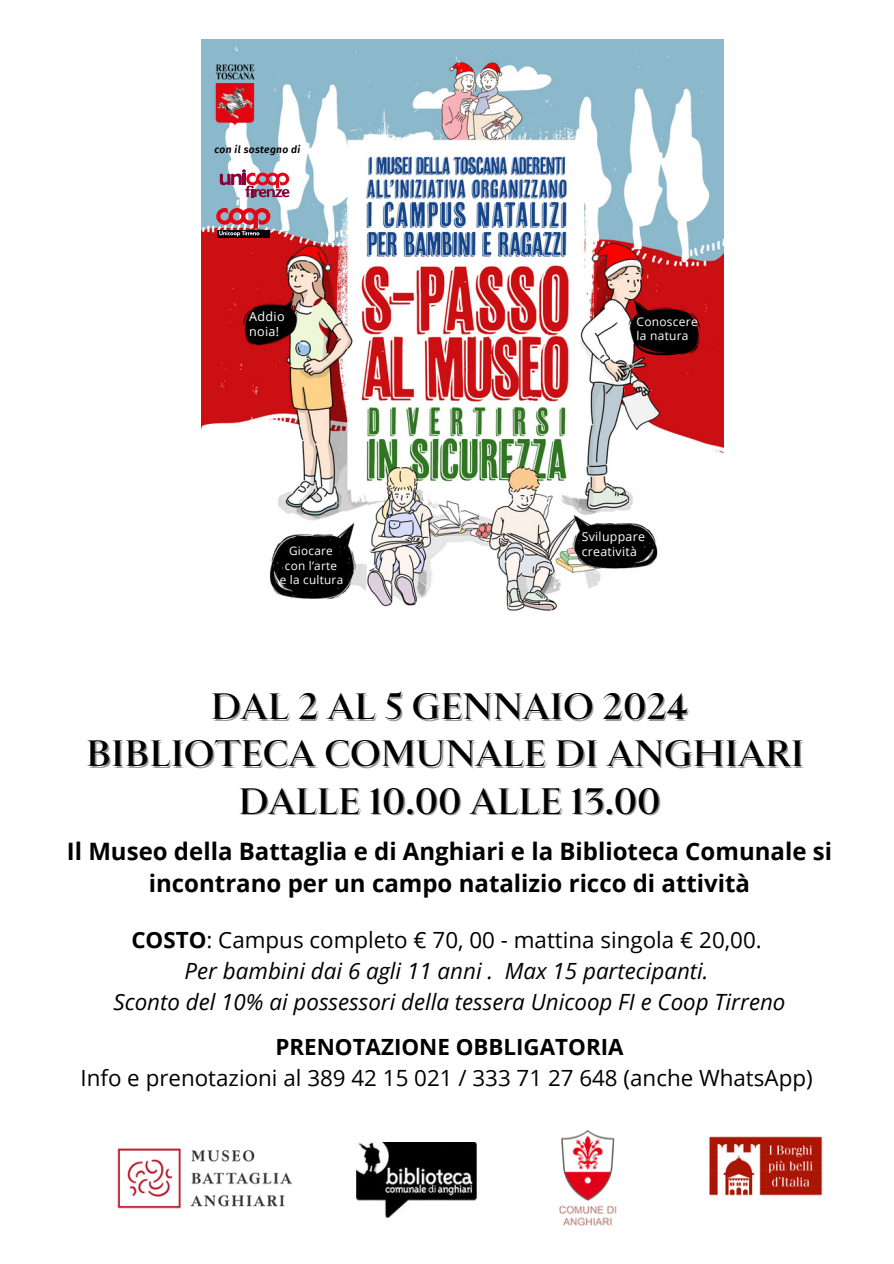
<style>
.page{position:relative;width:894px;height:1264px;background:#fff}
.page>*{position:absolute;margin:0;border:0;box-sizing:border-box;transform-origin:0 0}
.t1{font:500 34.2px "Sainte Colombe";color:#000}
.t2{font:700 24px/32.7px "Open Sans";color:#000;text-align:center}
.t3{font:22.35px "Open Sans";color:#000}
.t4{font:italic 22.35px "Open Sans";color:#000}
.t5{font:700 22.35px "Open Sans";color:#000}
.t6{font:12.6px/14.7px "Open Sans";letter-spacing:.03em;color:#fff}
.t7{font:12.3px/14.9px "Open Sans";letter-spacing:.025em;color:#fff}
.t8{font:12px/14px "Open Sans";letter-spacing:.02em;color:#fff}
.t9{font:11.7px/14.1px "Open Sans";letter-spacing:.02em;color:#fff;text-align:center}
.t10{font:italic 600 10.2px "Fira Sans";letter-spacing:.03em;color:#000}
.s1{font-weight:700}
</style>
<div class="page">
<img style="left:201px;top:39px;width:522px;height:572px">
<img style="left:214px;top:63px;width:41px;height:65px">
<div style="left:217px;top:230px;width:52px;height:7px;background:#000"></div>
<svg style="left:216px;top:208px;width:54px;height:28px;background:#a65862"></svg>
<svg style="left:220px;top:169px;width:69px;height:28px"></svg>
<img style="left:117px;top:1148px;width:175px;height:61px">
<img style="left:356px;top:1142px;width:120px;height:75px">
<img style="left:559px;top:1130px;width:58px;height:96px">
<img style="left:709px;top:1136px;width:114px;height:60px">
<p class="t10" style="left:214px;top:143px;width:87px">con il sostegno di</p>
<p class="t6" style="left:249px;top:309px;width:37px">Addio noia!</p>
<p class="t8" style="left:636px;top:314px;width:63px">Conoscere la natura</p>
<p class="t9" style="left:279px;top:544px;width:65px">Giocare con l’arte<br>e la cultura</p>
<p class="t7" style="left:581px;top:528px;width:65px">Sviluppare creatività</p>
<p class="t1" style="left:211px;top:685px;width:479px">DAL 2 AL 5 GENNAIO 2024</p>
<p class="t1" style="left:86px;top:732px;width:719px">BIBLIOTECA COMUNALE DI ANGHIARI</p>
<p class="t1" style="left:238px;top:779px;width:423px">DALLE 10.00 ALLE 13.00</p>
<p class="t2" style="left:67px;top:834px;width:766px">Il Museo della Battaglia e di Anghiari e la Biblioteca Comunale si incontrano per un campo natalizio ricco di attività</p>
<p class="t3" style="left:131px;top:923px;width:631px"><span class="s1">COSTO</span>: Campus completo € 70, 00 - mattina singola € 20,00.</p>
<p class="t4" style="left:184px;top:955px;width:525px">Per bambini dai 6 agli 11 anni . Max 15 partecipanti.</p>
<p class="t4" style="left:113px;top:986px;width:673px">Sconto del 10% ai possessori della tessera Unicoop FI e Coop Tirreno</p>
<p class="t5" style="left:275px;top:1030px;width:349px">PRENOTAZIONE OBBLIGATORIA</p>
<p class="t3" style="left:80px;top:1061px;width:733px">Info e prenotazioni al 389 42 15 021 / 333 71 27 648 (anche WhatsApp)</p>
</div>
